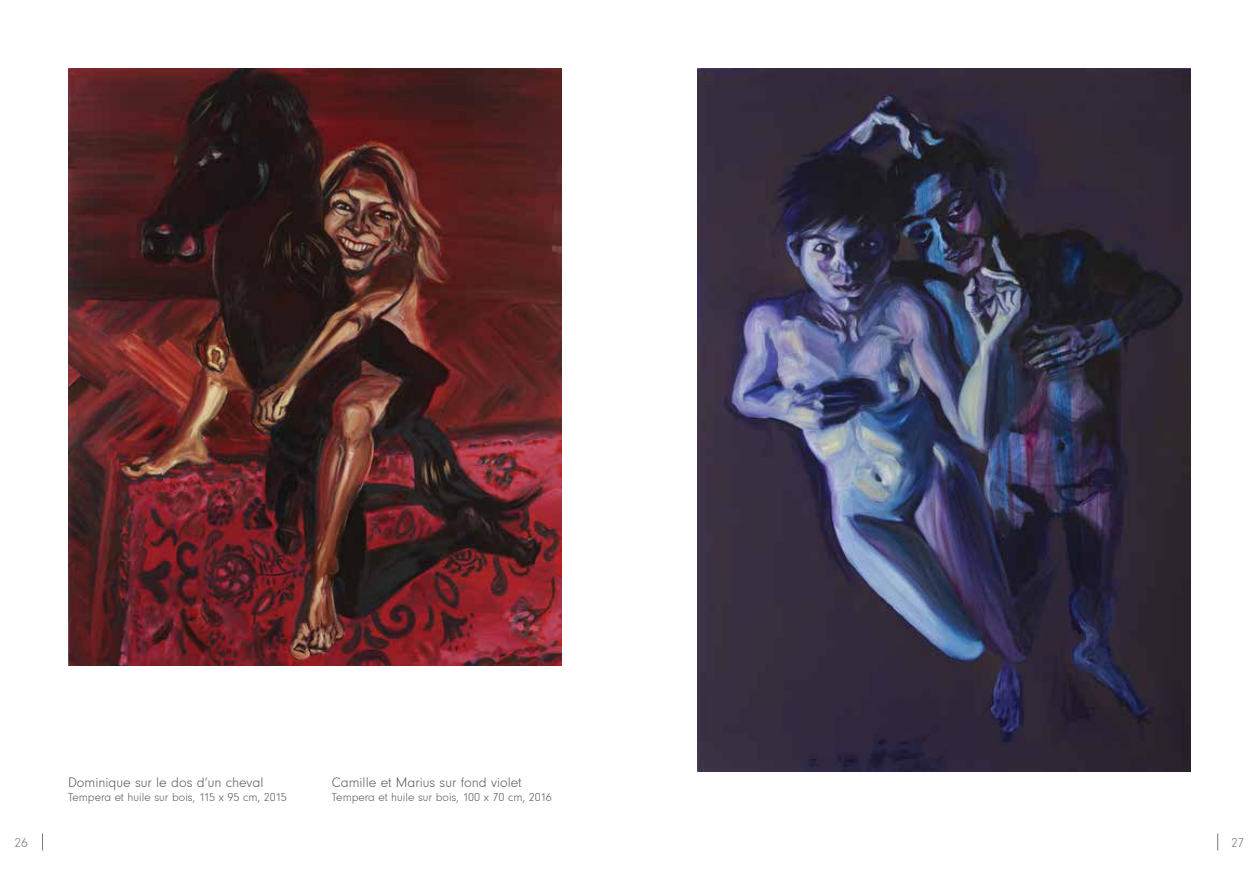
<style>
.page{position:relative;width:1259px;height:893px;background:#fff}
.page>*{position:absolute;margin:0;border:0;box-sizing:border-box;transform-origin:0 0}
.t1{font:14.25px "Neuzeit Gro T Ligh";color:#58595b}
.t2{font:13.5px "Neuzeit Gro T Ligh";color:#77787b}
.t3{font:12px "Neuzeit Gro T Ligh";color:#58595b}
</style>
<div class="page">
<img style="left:697px;top:68px;width:494px;height:704px">
<svg style="left:1217px;top:833px;width:1px;height:17px"></svg>
<img style="left:68px;top:68px;width:493px;height:597px">
<svg style="left:42px;top:833px;width:1px;height:17px"></svg>
<p class="t2" style="left:15px;top:835px;width:15px">26</p>
<p class="t1" style="left:68px;top:774px;width:197px">Dominique sur le dos d’un cheval</p>
<p class="t3" style="left:68px;top:791px;width:220px">Tempera et huile sur bois, 115 x 95 cm, 2015</p>
<p class="t1" style="left:332px;top:774px;width:191px">Camille et Marius sur fond violet</p>
<p class="t3" style="left:332px;top:791px;width:222px">Tempera et huile sur bois, 100 x 70 cm, 2016</p>
<p class="t2" style="left:1231px;top:835px;width:14px">27</p>
</div>
